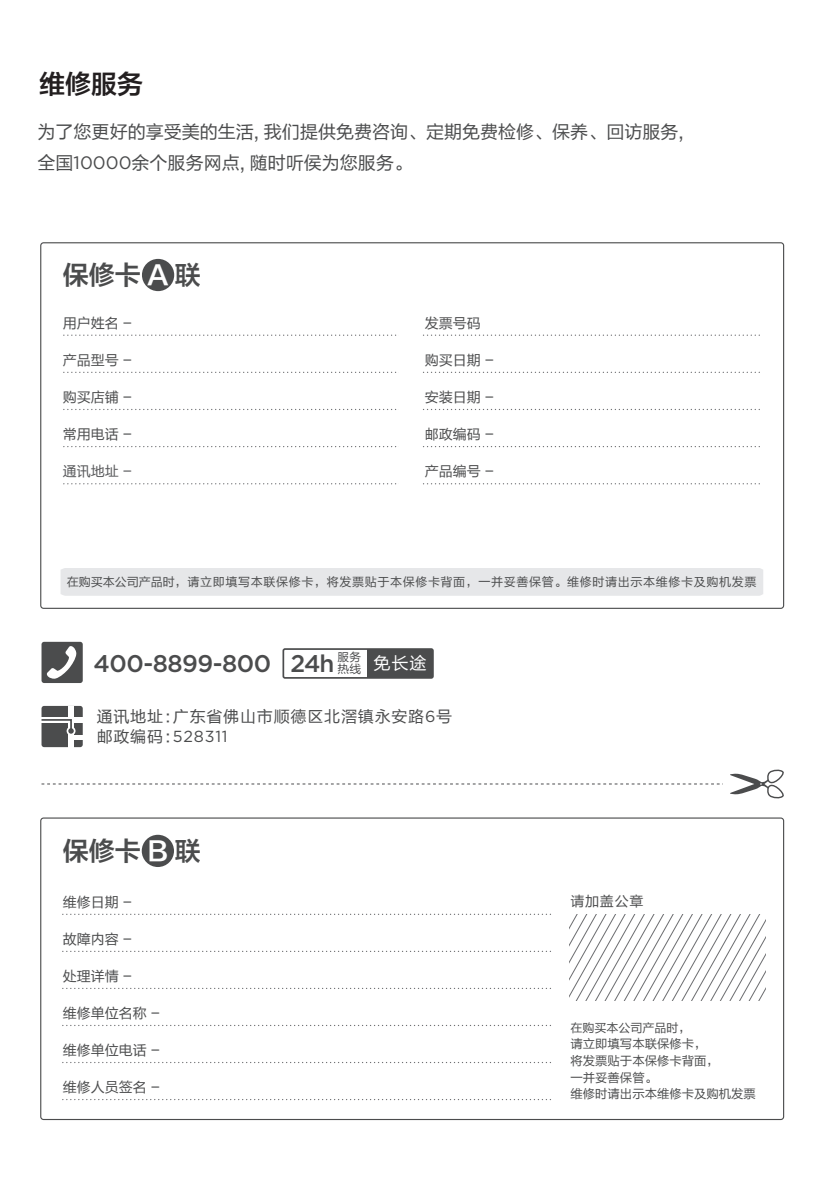
<style>
.page{position:relative;width:823px;height:1191px;background:#fff}
.page>*{position:absolute;margin:0;border:0;box-sizing:border-box;transform-origin:0 0}
.t1{font:26px "FZLTZCHK GBK1 0";color:#4b4c4d}
.t2{font:26px "FZLTZCHK GBK1 0";color:#231f20}
.t3{font:500 24px "Gotham";letter-spacing:-.02em;color:#4b4c4d}
.t4{font:18px/30.8px "FZLTHK GBK1 0";color:#4b4c4d}
.t5{font:17.2px "FZLTHK GBK1 0";color:#fff}
.t6{font:16px "FZLTHK GBK1 0";letter-spacing:.05em;color:#4b4c4d}
.t7{font:16px "Gotham";letter-spacing:.05em;color:#4b4c4d}
.t8{font:14px "FZLTHK GBK1 0";color:#4b4c4d}
.t9{font:14px "FZLTHK GBK1 0";color:#57585a}
.t10{font:12.4px/16.6px "FZLTHK GBK1 0";color:#4b4c4d}
.t11{font:12px "FZLTHK GBK1 0";letter-spacing:.05em;color:#4b4c4d}
.t12{font:12px "FZLTHK GBK1 0";color:#4b4c4d}
.t13{font:11.6px "FZLTHK GBK1 0";color:#4b4c4d}
.s1{font-family:"Gotham"}
.s2{color:#fff}
.s3{font-family:"FZLTHK GBK1 0"}
.s4{font-size:12.4px}
</style>
<div class="page">
<svg style="left:569px;top:914px;width:195px;height:86px"></svg>
<svg style="left:63px;top:913px;width:488px;height:2px"></svg>
<svg style="left:63px;top:950px;width:488px;height:2px"></svg>
<svg style="left:63px;top:1024px;width:488px;height:2px"></svg>
<svg style="left:63px;top:1062px;width:488px;height:1px"></svg>
<svg style="left:63px;top:1099px;width:488px;height:1px"></svg>
<svg style="left:63px;top:987px;width:488px;height:2px"></svg>
<div style="left:142px;top:834px;width:32px;height:33px;background:#4b4c4d;border-radius:50%"></div>
<svg style="left:64px;top:334px;width:696px;height:2px"></svg>
<svg style="left:64px;top:372px;width:696px;height:1px"></svg>
<svg style="left:64px;top:409px;width:696px;height:1px"></svg>
<svg style="left:64px;top:446px;width:696px;height:1px"></svg>
<svg style="left:64px;top:483px;width:696px;height:1px"></svg>
<div style="left:60px;top:568px;width:702px;height:28px;background:#e6e7e9"></div>
<div style="left:142px;top:259px;width:32px;height:32px;background:#4b4c4d;border-radius:50%"></div>
<div style="left:367px;top:649px;width:65px;height:29px;background:#4b4c4d"></div>
<div style="left:282px;top:648px;width:151px;height:30px;border:2px solid #4b4c4d;border-radius:2px"></div>
<div style="left:41px;top:642px;width:42px;height:41px;background:#4b4c4d;border-radius:3px"></div>
<svg style="left:46px;top:646px;width:30px;height:33px"></svg>
<svg style="left:41px;top:769px;width:743px;height:30px"></svg>
<div style="left:41px;top:706px;width:42px;height:41px;background:#4b4c4d;border-radius:3px"></div>
<div style="left:41px;top:717px;width:42px;height:5px;background:#fff"></div>
<div style="left:68px;top:706px;width:5px;height:41px;background:#fff"></div>
<div style="left:70px;top:735px;width:13px;height:5px;background:#fff"></div>
<div style="left:67px;top:726px;width:8px;height:9px;border:2px solid #fff;border-radius:50%"></div>
<svg style="left:41px;top:719px;width:32px;height:13px"></svg>
<div style="left:399px;top:331px;width:22px;height:159px;background:#fff"></div>
<h1 class="t2" style="left:39px;top:69px;width:105px">维修服务</h1>
<p class="t4" style="left:38px;top:116px;width:647px">为了您更好的享受美的生活, 我们提供免费咨询、定期免费检修、保养、回访服务,全国<span class="s1">10000</span>余个服务网点, 随时听侯为您服务。</p>
<h1 class="t1" style="left:63px;top:261px;width:139px">保修卡 <span class="s2">A</span> 联</h1>
<p class="t8" style="left:63px;top:315px;width:71px">用户姓名 -</p>
<p class="t8" style="left:63px;top:352px;width:71px">产品型号 -</p>
<p class="t8" style="left:63px;top:389px;width:71px">购买店铺 -</p>
<p class="t8" style="left:63px;top:426px;width:71px">常用电话 -</p>
<p class="t9" style="left:63px;top:463px;width:71px">通讯地址 -</p>
<p class="t8" style="left:424px;top:315px;width:57px">发票号码</p>
<p class="t8" style="left:424px;top:352px;width:71px">购买日期 -</p>
<p class="t8" style="left:424px;top:389px;width:71px">安装日期 -</p>
<p class="t8" style="left:424px;top:426px;width:71px">邮政编码 -</p>
<p class="t8" style="left:424px;top:463px;width:71px">产品编号 -</p>
<p class="t11" style="left:67px;top:575px;width:690px">在购买本公司产品时，请立即填写本联保修卡，将发票贴于本保修卡背面，一并妥善保管。维修时请出示本维修卡及购机发票</p>
<h2 class="t3" style="left:290px;top:647px;width:46px">24h</h2>
<p class="t13" style="left:337px;top:650px;width:25px">服务</p>
<h2 class="t3" style="left:93px;top:648px;width:179px">400-8899-800</h2>
<p class="t5" style="left:337px;top:653px;width:91px"><sub>热线</sub> 免长途</p>
<p class="t6" style="left:97px;top:707px;width:357px">通讯地址:广东省佛山市顺德区北滘镇永安路<span class="s1">6</span>号</p>
<p class="t7" style="left:97px;top:725px;width:132px"><span class="s3">邮政编码:</span>528311</p>
<h1 class="t1" style="left:63px;top:836px;width:140px">保修卡 <span class="s2">B</span> 联</h1>
<p class="t8" style="left:63px;top:894px;width:71px">维修日期 -</p>
<p class="t8" style="left:570px;top:893px;width:74px">请加盖公章</p>
<p class="t8" style="left:63px;top:931px;width:71px">故障内容 -</p>
<p class="t8" style="left:63px;top:968px;width:71px">处理详情 -</p>
<p class="t8" style="left:63px;top:1005px;width:99px">维修单位名称 -</p>
<p class="t8" style="left:63px;top:1042px;width:99px">维修单位电话 -</p>
<p class="t8" style="left:63px;top:1079px;width:99px">维修人员签名 -</p>
<p class="t12" style="left:570px;top:1021px;width:122px">在购买本公司产品时<span class="s4">，</span></p>
<p class="t10" style="left:570px;top:1036px;width:187px">请立即填写本联保修卡，<br>将发票贴于本保修卡背面，<br>一并妥善保管。<br>维修时请出示本维修卡及购机发票</p>
</div>
